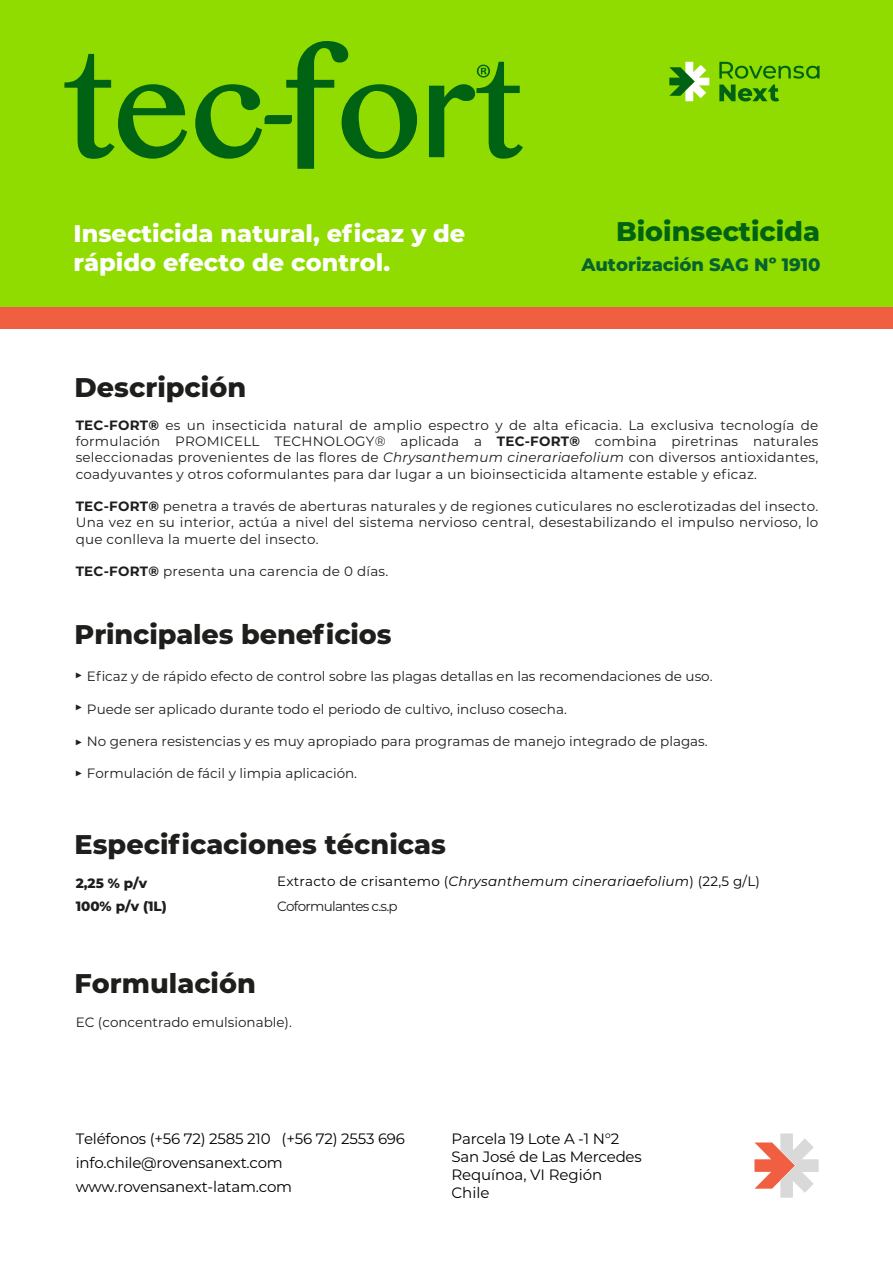
<style>
.page{position:relative;width:893px;height:1264px;background:#fff}
.page>*{position:absolute;margin:0;border:0;box-sizing:border-box;transform-origin:0 0}
.t1{font:800 27px "Montserrat";color:#1e1e1c}
.t2{font:800 27px "Montserrat";color:#006313}
.t3{font:800 24px/28.8px "Montserrat";color:#fff}
.t4{font:800 18px "Montserrat";color:#05642e}
.t5{font:15px/18px "Montserrat";letter-spacing:-.015em;color:#000}
.t6{font:13.5px/16.2px "Montserrat";color:#1d1d1b;text-align:justify}
.t7{font:13.5px "Montserrat";letter-spacing:.015em;color:#000}
.t8{font:800 13.5px "Montserrat";color:#1d1d1b}
.t9{font:13.5px "Montserrat";letter-spacing:-.055em;color:#1d1d1b}
.t10{font:13.5px "Montserrat";color:#1e1e1c}
.s1{font-weight:700}
.s2{font-style:italic}
.s3{color:#1e1e1c}
</style>
<div class="page">
<div style="left:0;top:0;width:892px;height:307px;background:#90db00"></div>
<svg style="left:669px;top:62px;width:40px;height:39px"></svg>
<svg style="left:719px;top:62px;width:100px;height:39px"></svg>
<div style="left:0;top:307px;width:892px;height:22px;background:#f05f42"></div>
<svg style="left:754px;top:1133px;width:64px;height:64px"></svg>
<svg style="left:64px;top:53px;width:123px;height:106px"></svg>
<svg style="left:429px;top:61px;width:94px;height:98px"></svg>
<svg style="left:195px;top:41px;width:222px;height:128px"></svg>
<h2 class="t3" style="left:74px;top:218px;width:393px">Insecticida natural, eficaz y de rápido efecto de control.</h2>
<h1 class="t2" style="left:615px;top:212px;width:205px">Bioinsecticida</h1>
<h3 class="t4" style="left:581px;top:251px;width:240px">Autorización SAG Nº 1910</h3>
<h1 class="t1" style="left:75px;top:368px;width:173px">Descripción</h1>
<p class="t6" style="left:76px;top:416px;width:743px"><span class="s1">TEC-FORT®</span> es un insecticida natural de amplio espectro y de alta eficacia. La exclusiva tecnología de formulación PROMICELL TECHNOLOGY® aplicada a <span class="s1">TEC-FORT®</span> combina piretrinas naturales seleccionadas provenientes de las flores de <span class="s2">Chrysanthemum cinerariaefolium</span> con diversos antioxidantes, coadyuvantes y otros coformulantes para dar lugar a un bioinsecticida altamente estable y eficaz.</p>
<p class="t6" style="left:76px;top:497px;width:743px"><span class="s1">TEC-FORT®</span> penetra a través de aberturas naturales y de regiones cuticulares no esclerotizadas del insecto.<br>Una vez en su interior, actúa a nivel del sistema nervioso central, desestabilizando el impulso nervioso, lo que conlleva la muerte del insecto.</p>
<p class="t6" style="left:76px;top:562px;width:314px"><span class="s1">TEC-FORT®</span> presenta una carencia de 0 días.</p>
<h1 class="t1" style="left:75px;top:614px;width:318px">Principales beneficios</h1>
<p class="t10" style="left:75px;top:665px;width:10px">▶</p>
<p class="t10" style="left:75px;top:697px;width:10px">▶</p>
<p class="t6" style="left:75px;top:732px;width:634px"><span class="s3">▶</span> No genera resistencias y es muy apropiado para programas de manejo integrado de plagas.</p>
<p class="t10" style="left:75px;top:763px;width:10px">▶</p>
<p class="t6" style="left:87px;top:667px;width:627px">Eficaz y de rápido efecto de control sobre las plagas detallas en las recomendaciones de uso.</p>
<p class="t6" style="left:87px;top:700px;width:481px">Puede ser aplicado durante todo el periodo de cultivo, incluso cosecha.</p>
<p class="t6" style="left:87px;top:765px;width:271px">Formulación de fácil y limpia aplicación.</p>
<h1 class="t1" style="left:75px;top:824px;width:372px">Especificaciones técnicas</h1>
<p class="t8" style="left:76px;top:872px;width:73px">2,25 % p/v</p>
<p class="t7" style="left:277px;top:872px;width:484px">Extracto de crisantemo (<span class="s2">Chrysanthemum cinerariaefolium</span>) (22,5 g/L)</p>
<p class="t8" style="left:76px;top:896px;width:92px">100% p/v (1L)</p>
<p class="t9" style="left:277px;top:896px;width:122px">Coformulantes c.s.p</p>
<h1 class="t1" style="left:75px;top:963px;width:183px">Formulación</h1>
<p class="t6" style="left:76px;top:1013px;width:218px">EC (concentrado emulsionable).</p>
<p class="t5" style="left:76px;top:1125px;width:331px;line-height:24px">Teléfonos (+56 72) 2585 210 (+56 72) 2553 696 info.chile@rovensanext.com www.rovensanext-latam.com</p>
<p class="t5" style="left:451px;top:1128px;width:192px">Parcela 19 Lote A -1 N°2<br>San José de Las Mercedes<br>Requínoa, VI Región<br>Chile</p>
</div>
